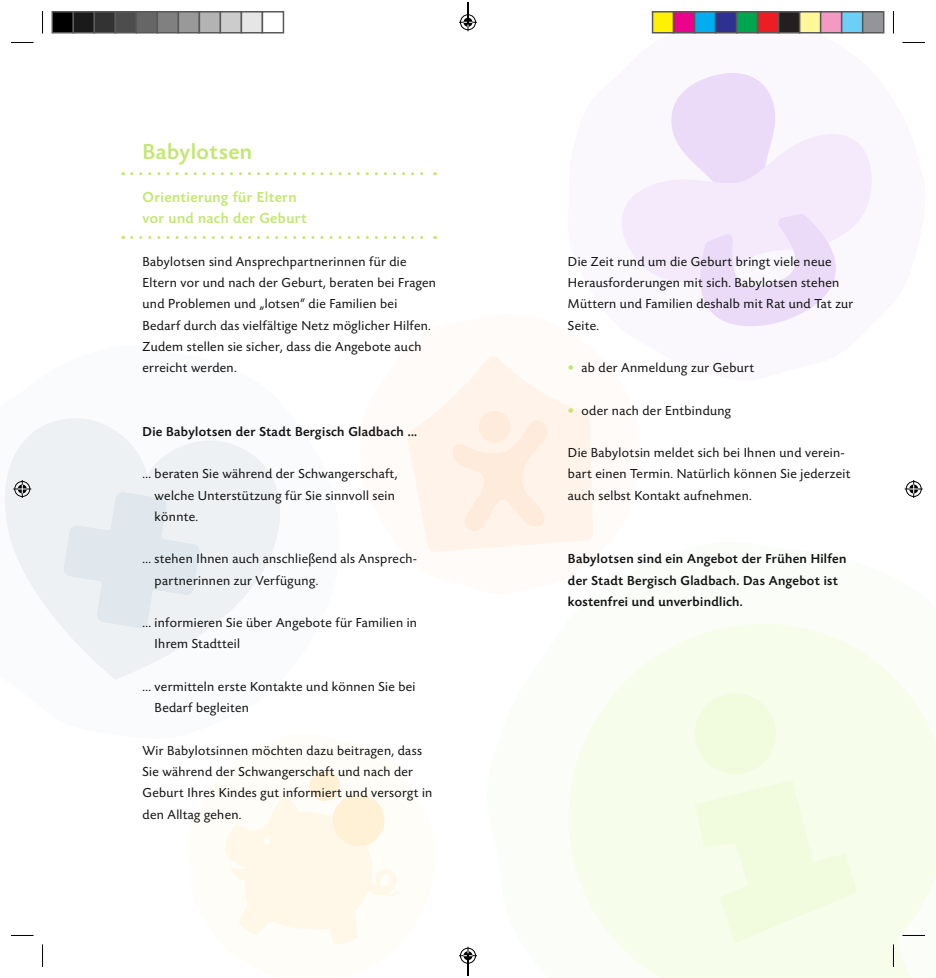
<style>
.page{position:relative;width:936px;height:978px;background:#fff}
.page>*{position:absolute;margin:0;border:0;box-sizing:border-box;transform-origin:0 0}
.t1{font:500 22.5px "Today Sans Now Pro";letter-spacing:.025em;color:#c3e773}
.t2{font:500 15px/21.3px "Today Sans Now Pro";letter-spacing:.025em;color:#c3e773}
.t3{font:13.5px/21.3px "Today Sans Now Pro";letter-spacing:.025em;color:#131413}
.t4{font:500 13.5px/21.3px "Today Sans Now Pro";letter-spacing:.025em;color:#131413}
.s1{color:#c3e773}
</style>
<div class="page">
<svg style="left:568px;top:623px;width:367px;height:355px;fill:#f7fdeb"></svg>
<svg style="left:691px;top:693px;width:87px;height:81px"></svg>
<svg style="left:694px;top:780px;width:162px;height:163px"></svg>
<svg style="left:621px;top:134px;width:251px;height:148px;fill:#f4eafb"></svg>
<svg style="left:665px;top:73px;width:111px;height:110px"></svg>
<svg style="left:699px;top:214px;width:156px;height:112px"></svg>
<svg style="left:5px;top:418px;width:275px;height:262px;fill:#edf1f4"></svg>
<svg style="left:63px;top:492px;width:137px;height:136px"></svg>
<svg style="left:407px;top:356px;width:186px;height:196px"></svg>
<svg style="left:225px;top:794px;width:174px;height:150px"></svg>
<div style="left:309px;top:771px;width:31px;height:30px;background:#fff1d6;border-radius:50%"></div>
<svg style="left:132px;top:172px;width:303px;height:3px"></svg>
<svg style="left:132px;top:236px;width:303px;height:3px"></svg>
<hr style="left:902px;top:934px;width:22px;height:2px;background:#fff">
<hr style="left:892px;top:944px;width:2px;height:23px;background:#fff">
<svg style="left:11px;top:42px;width:23px;height:1px"></svg>
<svg style="left:902px;top:42px;width:22px;height:1px"></svg>
<svg style="left:11px;top:935px;width:23px;height:1px"></svg>
<svg style="left:902px;top:935px;width:22px;height:1px"></svg>
<svg style="left:42px;top:11px;width:1px;height:23px"></svg>
<svg style="left:42px;top:944px;width:1px;height:23px"></svg>
<svg style="left:893px;top:11px;width:1px;height:23px"></svg>
<svg style="left:893px;top:944px;width:1px;height:23px"></svg>
<svg style="left:13px;top:480px;width:18px;height:18px"></svg>
<svg style="left:904px;top:480px;width:18px;height:18px"></svg>
<div style="left:52px;top:12px;width:21px;height:21px;background:#000"></div>
<div style="left:52px;top:11px;width:22px;height:23px;border:2px solid #595959"></div>
<div style="left:73px;top:12px;width:21px;height:21px;background:#1a1a1a"></div>
<div style="left:73px;top:11px;width:22px;height:23px;border:2px solid #595959"></div>
<div style="left:94px;top:12px;width:21px;height:21px;background:#333"></div>
<div style="left:94px;top:11px;width:22px;height:23px;border:2px solid #595959"></div>
<div style="left:115px;top:12px;width:21px;height:21px;background:#4d4d4d"></div>
<div style="left:115px;top:11px;width:22px;height:23px;border:2px solid #595959"></div>
<div style="left:136px;top:12px;width:21px;height:21px;background:#666"></div>
<div style="left:136px;top:11px;width:22px;height:23px;border:2px solid #595959"></div>
<div style="left:157px;top:12px;width:21px;height:21px;background:#808080"></div>
<div style="left:157px;top:11px;width:22px;height:23px;border:2px solid #595959"></div>
<div style="left:178px;top:12px;width:21px;height:21px;background:#999"></div>
<div style="left:178px;top:11px;width:22px;height:23px;border:2px solid #595959"></div>
<div style="left:199px;top:12px;width:21px;height:21px;background:#b3b3b3"></div>
<div style="left:199px;top:11px;width:22px;height:23px;border:2px solid #595959"></div>
<div style="left:220px;top:12px;width:21px;height:21px;background:#ccc"></div>
<div style="left:220px;top:11px;width:22px;height:23px;border:2px solid #595959"></div>
<div style="left:241px;top:12px;width:21px;height:21px;background:#e6e6e6"></div>
<div style="left:241px;top:11px;width:22px;height:23px;border:2px solid #595959"></div>
<div style="left:262px;top:11px;width:22px;height:23px;border:2px solid #595959"></div>
<div style="left:652px;top:12px;width:21px;height:21px;background:#fff101"></div>
<div style="left:651px;top:11px;width:23px;height:23px;border:2px solid #595959"></div>
<div style="left:673px;top:12px;width:21px;height:21px;background:#ed028c"></div>
<div style="left:672px;top:11px;width:23px;height:23px;border:2px solid #595959"></div>
<div style="left:694px;top:12px;width:21px;height:21px;background:#00aeef"></div>
<div style="left:693px;top:11px;width:23px;height:23px;border:2px solid #595959"></div>
<div style="left:715px;top:12px;width:21px;height:21px;background:#2e3092"></div>
<div style="left:714px;top:11px;width:23px;height:23px;border:2px solid #595959"></div>
<div style="left:736px;top:12px;width:21px;height:21px;background:#00a54f"></div>
<div style="left:735px;top:11px;width:23px;height:23px;border:2px solid #595959"></div>
<div style="left:757px;top:12px;width:21px;height:21px;background:#ee1d23"></div>
<div style="left:756px;top:11px;width:23px;height:23px;border:2px solid #595959"></div>
<div style="left:778px;top:12px;width:21px;height:21px;background:#231f20"></div>
<div style="left:777px;top:11px;width:23px;height:23px;border:2px solid #595959"></div>
<div style="left:799px;top:12px;width:21px;height:21px;background:#fff79a"></div>
<div style="left:798px;top:11px;width:23px;height:23px;border:2px solid #595959"></div>
<div style="left:820px;top:12px;width:21px;height:21px;background:#f499c2"></div>
<div style="left:819px;top:11px;width:23px;height:23px;border:2px solid #595959"></div>
<div style="left:841px;top:12px;width:21px;height:21px;background:#6bcff6"></div>
<div style="left:840px;top:11px;width:23px;height:23px;border:2px solid #595959"></div>
<div style="left:862px;top:12px;width:21px;height:21px;background:#939598"></div>
<div style="left:861px;top:11px;width:23px;height:23px;border:2px solid #595959"></div>
<svg style="left:459px;top:2px;width:18px;height:29px"></svg>
<svg style="left:459px;top:947px;width:18px;height:29px"></svg>
<h1 class="t1" style="left:142px;top:139px;width:111px">Babylotsen</h1>
<p class="t2" style="left:142px;top:187px;width:166px">Orientierung für Eltern vor und nach der Geburt</p>
<p class="t3" style="left:142px;top:251px;width:295px">Babylotsen sind Ansprechpartnerinnen für die Eltern vor und nach der Geburt, beraten bei Fragen und Problemen und „lotsen“ die Familien bei Bedarf durch das vielfältige Netz möglicher Hilfen.<br>Zudem stellen sie sicher, dass die Angebote auch erreicht werden.</p>
<p class="t4" style="left:142px;top:421px;width:276px">Die Babylotsen der Stadt Bergisch Gladbach ...</p>
<p class="t3" style="left:155px;top:463px;width:244px;text-indent:-12px">... beraten Sie während der Schwangerschaft, welche Unterstützung für Sie sinnvoll sein könnte.</p>
<p class="t3" style="left:155px;top:548px;width:264px;text-indent:-12px">... stehen Ihnen auch anschließend als Ansprech&shy;partnerinnen zur Verfügung.</p>
<p class="t3" style="left:155px;top:612px;width:264px;text-indent:-12px">... informieren Sie über Angebote für Familien in<br>Ihrem Stadtteil</p>
<p class="t3" style="left:155px;top:676px;width:262px;text-indent:-12px">... vermitteln erste Kontakte und können Sie bei<br>Bedarf begleiten</p>
<p class="t3" style="left:142px;top:740px;width:291px">Wir Babylotsinnen möchten dazu beitragen, dass Sie während der Schwangerschaft und nach der Geburt Ihres Kindes gut informiert und versorgt in den Alltag gehen.</p>
<p class="t3" style="left:568px;top:251px;width:287px">Die Zeit rund um die Geburt bringt viele neue Herausforderungen mit sich. Babylotsen stehen Müttern und Familien deshalb mit Rat und Tat zur Seite.</p>
<p class="t3" style="left:568px;top:357px;width:188px"><span class="s1">•</span> ab der Anmeldung zur Geburt</p>
<p class="t3" style="left:568px;top:400px;width:165px"><span class="s1">•</span> oder nach der Entbindung</p>
<p class="t3" style="left:568px;top:442px;width:284px">Die Babylotsin meldet sich bei Ihnen und verein&shy;bart einen Termin. Natürlich können Sie jederzeit auch selbst Kontakt aufnehmen.</p>
<p class="t4" style="left:568px;top:548px;width:280px">Babylotsen sind ein Angebot der Frühen Hilfen der Stadt Bergisch Gladbach. Das Angebot ist kostenfrei und unverbindlich.</p>
</div>
